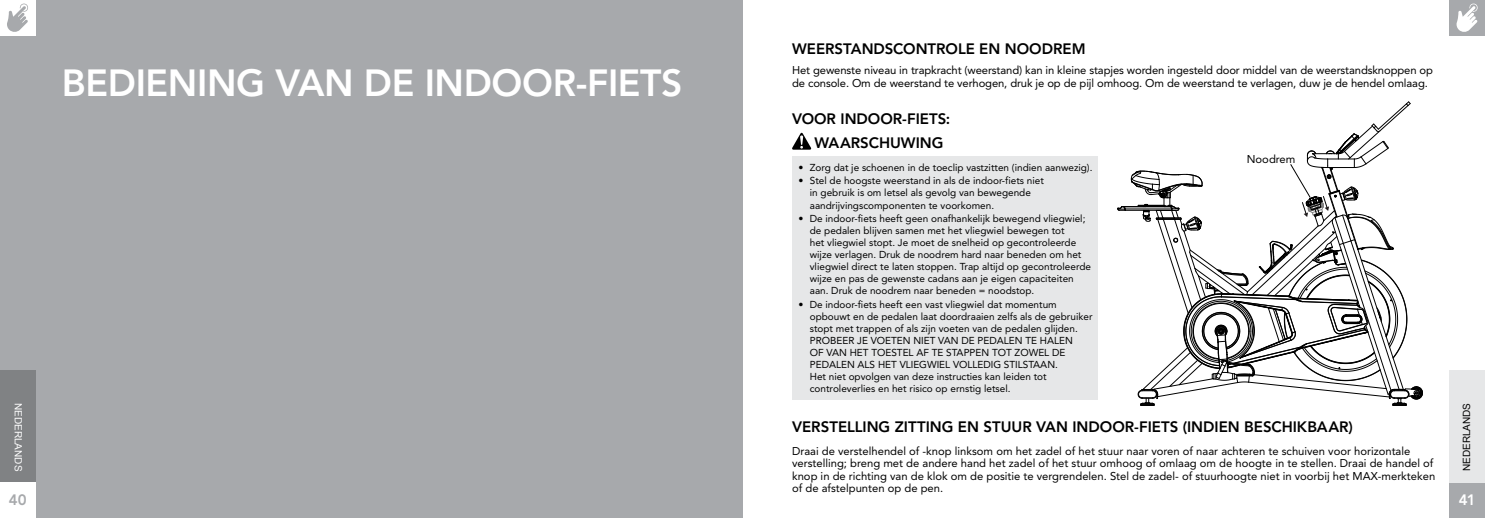
<style>
.page{position:relative;width:1485px;height:518px;background:#fff}
.page>*{position:absolute;margin:0;border:0;box-sizing:border-box;transform-origin:0 0}
.t1{font:800 37.5px "Avenir LT Std";letter-spacing:-.01em;color:#fff}
.t2{font:800 15px/23.8px "Avenir LT Std";color:#000}
.t3{font:800 15px "Avenir LT Std";color:#a7a9ac}
.t4{font:800 15px "Avenir LT Std";color:#fff}
.t5{font:11.25px/12.5px "Avenir LT Std";color:#000}
.t6{font:10px/12px "Avenir LT Std";color:#000}
.t7{font:10px "Arial Unicode MS";color:#000}
.t8{font:10px "Arial Unicode MS";color:#fff}
</style>
<div class="page">
<div style="left:0;top:0;width:742px;height:518px;background:#a7a9ac"></div>
<div style="left:0;top:370px;width:35px;height:112px;background:#808284"></div>
<div style="left:0;top:482px;width:35px;height:36px;background:#fff"></div>
<div style="left:0;top:0;width:35px;height:35px;background:#fff"></div>
<div style="left:1450px;top:482px;width:35px;height:36px;background:#a7a9ac"></div>
<svg style="left:1449px;top:0;width:36px;height:36px"></svg>
<div style="left:1450px;top:370px;width:35px;height:112px;background:#e6e7e8"></div>
<svg style="left:792px;top:132px;width:20px;height:18px"></svg>
<div style="left:792px;top:156px;width:306px;height:243px;background:#e6e7e8"></div>
<svg style="left:1117px;top:102px;width:306px;height:304px"></svg>
<svg style="left:7px;top:3px;width:21px;height:29px"></svg>
<h2 class="t2" style="left:792px;top:37px;width:295px">WEERSTANDSCONTROLE EN NOODREM</h2>
<p class="t5" style="left:792px;top:64px;width:642px;line-height:13.1px">Het gewenste niveau in trapkracht (weerstand) kan in kleine stapjes worden ingesteld door middel van de weerstandsknoppen op de console. Om de weerstand te verhogen, druk je op de pijl omhoog. Om de weerstand te verlagen, duw je de hendel omlaag.</p>
<h2 class="t2" style="left:815px;top:107px;width:137px;text-indent:-22px">VOOR INDOOR-FIETS:<br>WAARSCHUWING</h2>
<p class="t6" style="left:799px;top:161px;width:295px">• Zorg dat je schoenen in de toeclip vastzitten (indien aanwezig).</p>
<p class="t6" style="left:810px;top:175px;width:236px;text-indent:-11px">• Stel de hoogste weerstand in als de indoor-fiets niet in gebruik is om letsel als gevolg van bewegende aandrijvingscomponenten te voorkomen.</p>
<p class="t6" style="left:810px;top:213px;width:283px;text-indent:-11px">• De indoor-fiets heeft geen onafhankelijk bewegend vliegwiel; de pedalen blijven samen met het vliegwiel bewegen tot<br>het vliegwiel stopt. Je moet de snelheid op gecontroleerde wijze verlagen. Druk de noodrem hard naar beneden om het vliegwiel direct te laten stoppen. Trap altijd op gecontroleerde wijze en pas de gewenste cadans aan je eigen capaciteiten aan. Druk de noodrem naar beneden = noodstop.</p>
<p class="t6" style="left:810px;top:299px;width:284px;text-indent:-11px">• De indoor-fiets heeft een vast vliegwiel dat momentum opbouwt en de pedalen laat doordraaien zelfs als de gebruiker stopt met trappen of als zijn voeten van de pedalen glijden.<br>PROBEER JE VOETEN NIET VAN DE PEDALEN TE HALEN<br>OF VAN HET TOESTEL AF TE STAPPEN TOT ZOWEL DE PEDALEN ALS HET VLIEGWIEL VOLLEDIG STILSTAAN.<br>Het niet opvolgen van deze instructies kan leiden tot controleverlies en het risico op ernstig letsel.</p>
<h2 class="t2" style="left:792px;top:414px;width:562px">VERSTELLING ZITTING EN STUUR VAN INDOOR-FIETS (INDIEN BESCHIKBAAR)</h2>
<p class="t5" style="left:792px;top:444px;width:645px">Draai de verstelhendel of -knop linksom om het zadel of het stuur naar voren of naar achteren te schuiven voor horizontale verstelling; breng met de andere hand het zadel of het stuur omhoog of omlaag om de hoogte in te stellen. Draai de handel of knop in de richting van de klok om de positie te vergrendelen. Stel de zadel- of stuurhoogte niet in voorbij het MAX-merkteken of de afstelpunten op de pen.</p>
<h1 class="t1" style="left:62px;top:61px;width:622px">BEDIENING VAN DE INDOOR-FIETS</h1>
<p class="t5" style="left:1247px;top:153px;width:50px">Noodrem</p>
<p class="t7" style="left:1459px;top:471px;width:70px;rotate:-90deg">NEDERLANDS</p>
<p class="t8" style="left:26px;top:402px;width:70px;rotate:90deg">NEDERLANDS</p>
<h2 class="t3" style="left:9px;top:490px;width:19px">40</h2>
<h2 class="t4" style="left:1459px;top:490px;width:18px">41</h2>
</div>
